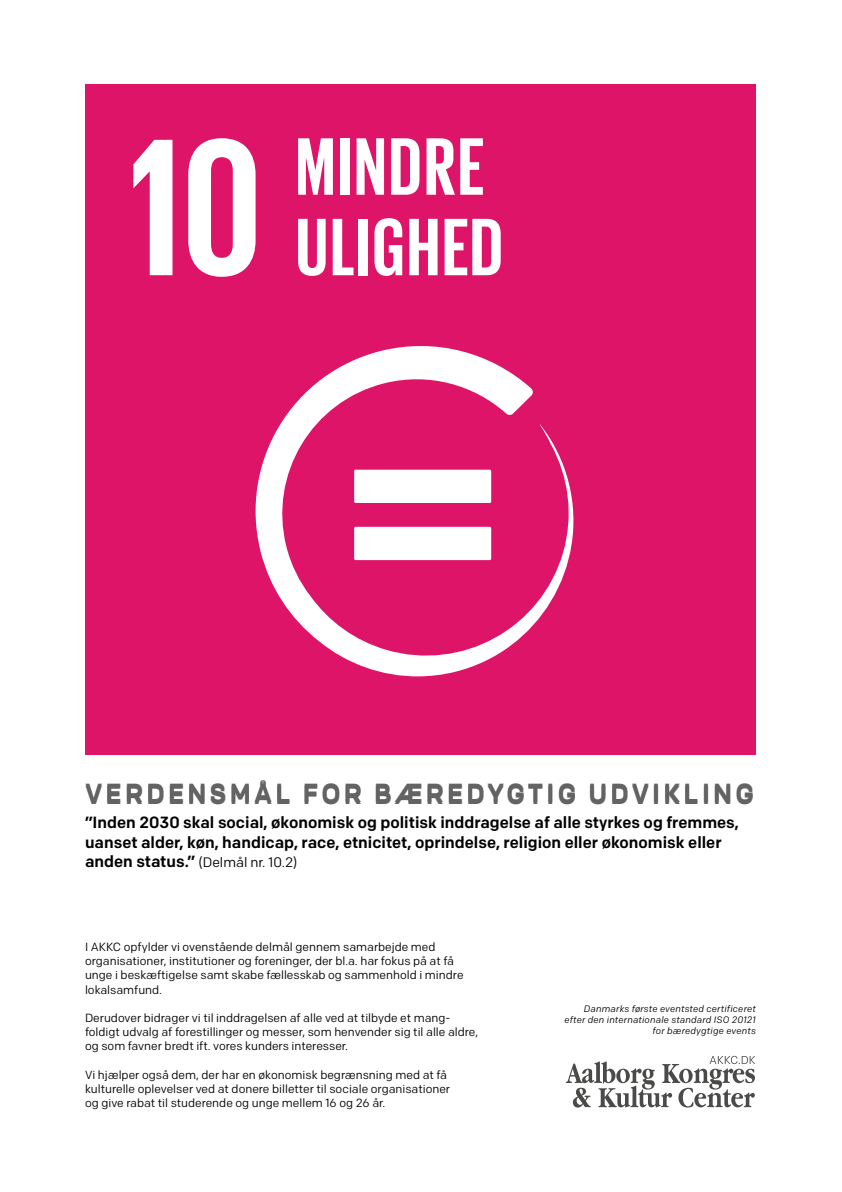
<style>
.page{position:relative;width:842px;height:1192px;background:#fff}
.page>*{position:absolute;margin:0;border:0;box-sizing:border-box;transform-origin:0 0}
.t1{font:700 83.2px/80.5px "Giorgio Sans";letter-spacing:.035em;color:#fff}
.t2{font:500 26.15px "Colfax";letter-spacing:.12em;color:#646363}
.t3{font:500 16.2px/19.4px "Colfax";color:#000}
.t4{font:13.7px "Colfax";color:#000}
.t5{font:11.85px/14.2px "Colfax";color:#000}
.t6{font:italic 9.35px/11.2px "Colfax";letter-spacing:.02em;color:#000;text-align:right}
.s1{font-weight:500;font-size:16.2px}
</style>
<div class="page">
<svg style="left:566px;top:1056px;width:189px;height:52px"></svg>
<div style="left:85px;top:84px;width:671px;height:670px;background:#de1468"></div>
<svg style="left:133px;top:140px;width:39px;height:135px"></svg>
<svg style="left:188px;top:138px;width:68px;height:139px"></svg>
<svg style="left:255px;top:346px;width:319px;height:331px"></svg>
<h1 class="t1" style="left:296px;top:124px;width:208px">MINDRE<br>ULIGHED</h1>
<h2 class="t2" style="left:85px;top:777px;width:670px">VERDENSMÅL FOR BÆREDYGTIG UDVIKLING</h2>
<h3 class="t3" style="left:85px;top:813px;width:655px">”Inden 2030 skal social, økonomisk og politisk inddragelse af alle styrkes og fremmes, uanset alder, køn, handicap, race, etnicitet, oprindelse, religion eller økonomisk eller</h3>
<p class="t4" style="left:85px;top:854px;width:214px"><span class="s1">anden status.”</span> (Delmål nr. 10.2)</p>
<p class="t5" style="left:85px;top:940px;width:380px">I AKKC opfylder vi ovenstående delmål gennem samarbejde med organisationer, institutioner og foreninger, der bl.a. har fokus på at få unge i beskæftigelse samt skabe fællesskab og sammenhold i mindre lokalsamfund.</p>
<p class="t5" style="left:85px;top:1011px;width:395px">Derudover bidrager vi til inddragelsen af alle ved at tilbyde et mang&shy;foldigt udvalg af forestillinger og messer, som henvender sig til alle aldre, og som favner bredt ift. vores kunders interesser.</p>
<p class="t5" style="left:85px;top:1067px;width:367px">Vi hjælper også dem, der har en økonomisk begrænsning med at få kulturelle oplevelser ved at donere billetter til sociale organisationer og give rabat til studerende og unge mellem 16 og 26 år.</p>
<p class="t6" style="left:564px;top:1003px;width:193px">Danmarks første eventsted certificeret efter den internationale standard ISO 20121 for bæredygtige events</p>
</div>
